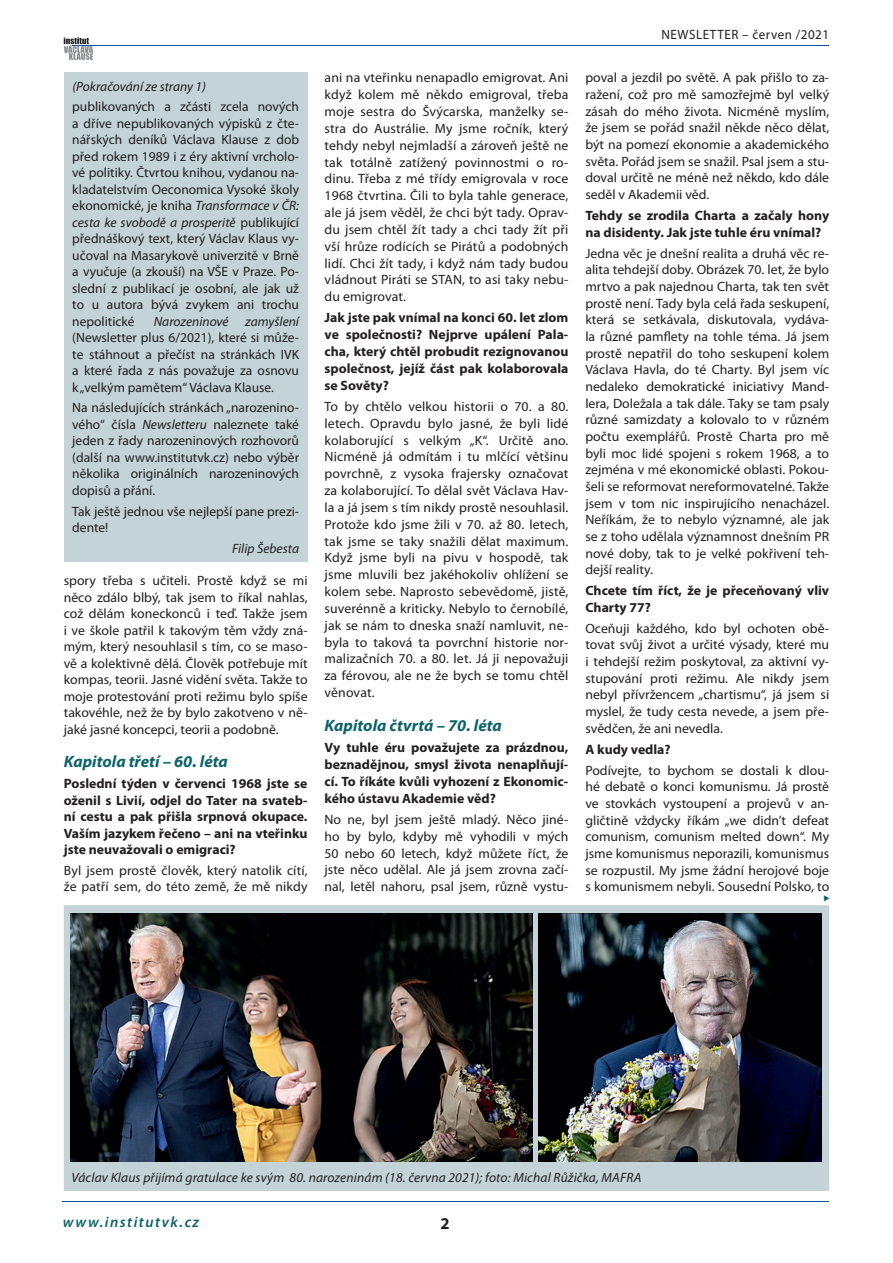
<style>
.page{position:relative;width:893px;height:1263px;background:#fff}
.page>*{position:absolute;margin:0;border:0;box-sizing:border-box;transform-origin:0 0}
.t1{font:italic 700 16.5px "Myriad Pro";color:#0d636a}
.t2{font:700 16.5px "Myriad Pro";color:#231f20}
.t3{font:italic 600 15px "Myriad Pro";letter-spacing:.1em;color:#0d636a}
.t4{font:13.5px/16.6px "Myriad Pro";color:#231f20;text-align:justify}
.t5{font:700 13.5px/16.8px "Myriad Pro";color:#231f20;text-align:justify}
.t6{font:italic 13.5px "Myriad Pro";letter-spacing:.01em;color:#231f20}
.t7{font:13.5px "Myriad Pro";letter-spacing:.04em;color:#231f20}
.s1{font-style:italic}
</style>
<div class="page">
<svg style="left:64px;top:37px;width:29px;height:23px"></svg>
<hr style="left:72px;top:45px;width:242px;height:1px;background:#0154a6">
<hr style="left:149px;top:45px;width:679px;height:1px;background:#0154a6">
<hr style="left:63px;top:1201px;width:765px;height:1px;background:#0154a6">
<div style="left:64px;top:72px;width:244px;height:489px;background:#c3d3d7"></div>
<div style="left:64px;top:905px;width:765px;height:286px;background:#c3d3d7"></div>
<img style="left:539px;top:914px;width:283px;height:247px">
<img style="left:70px;top:914px;width:463px;height:247px">
<p class="t6" style="left:72px;top:79px;width:135px">(Pokračování ze strany 1)</p>
<p class="t4" style="left:72px;top:99px;width:228px">publikovaných a zčásti zcela nových a dříve nepublikovaných výpisků z čte&shy;nářských deníků Václava Klause z dob před rokem 1989 i z éry aktivní vrcholo&shy;vé politiky. Čtvrtou knihou, vydanou na&shy;kladatelstvím Oeconomica Vysoké školy ekonomické, je kniha <span class="s1">Transformace v ČR: cesta ke svobodě a prosperitě</span> publikující přednáškový text, který Václav Klaus vy&shy;učoval na Masarykově univerzitě v Brně a vyučuje (a zkouší) na VŠE v Praze. Po&shy;slední z publikací je osobní, ale jak už to u autora bývá zvykem ani trochu nepolitické</p>
<p class="t6" style="left:154px;top:314px;width:147px">Narozeninové zamyšlení</p>
<p class="t4" style="left:72px;top:330px;width:228px">(Newsletter plus 6/2021), které si může&shy;te stáhnout a přečíst na stránkách IVK a které řada z nás považuje za osnovu k„velkým pamětem“ Václava Klause.</p>
<p class="t4" style="left:72px;top:400px;width:228px">Na následujících stránkách „narozenino&shy;vého“ čísla <span class="s1">Newsletteru</span> naleznete také jeden z řady narozeninových rozhovorů (další na www.institutvk.cz) nebo výběr několika originálních narozeninových dopisů a přání.</p>
<p class="t4" style="left:72px;top:503px;width:228px">Tak ještě jednou vše nejlepší pane prezi&shy;dente!</p>
<p class="t6" style="left:232px;top:541px;width:68px">Filip Šebesta</p>
<p class="t4" style="left:64px;top:572px;width:245px">spory třeba s učiteli. Prostě když se mi něco zdálo blbý, tak jsem to říkal nahlas, což dělám koneckonců i teď. Takže jsem i ve škole patřil k takovým těm vždy zná&shy;mým, který nesouhlasil s tím, co se maso&shy;vě a kolektivně dělá. Člověk potřebuje mít kompas, teorii. Jasné vidění světa. Takže to moje protestování proti režimu bylo spíše takovéhle, než že by bylo zakotveno v ně&shy;jaké jasné koncepci, teorii a podobně.</p>
<p class="t1" style="left:64px;top:753px;width:166px">Kapitola třetí – 60. léta</p>
<p class="t5" style="left:64px;top:775px;width:245px">Poslední týden v červenci 1968 jste se oženil s Livií, odjel do Tater na svateb&shy;ní cestu a pak přišla srpnová okupace.<br>Vaším jazykem řečeno – ani na vteřinku jste neuvažovali o emigraci?</p>
<p class="t4" style="left:64px;top:862px;width:245px">Byl jsem prostě člověk, který natolik cítí, že patří sem, do této země, že mě nikdy</p>
<p class="t4" style="left:325px;top:70px;width:245px">ani na vteřinku nenapadlo emigrovat. Ani když kolem mě někdo emigroval, třeba moje sestra do Švýcarska, manželky se&shy;stra do Austrálie. My jsme ročník, který tehdy nebyl nejmladší a zároveň ještě ne tak totálně zatížený povinnostmi o ro&shy;dinu. Třeba z mé třídy emigrovala v roce 1968 čtvrtina. Čili to byla tahle generace, ale já jsem věděl, že chci být tady. Oprav&shy;du jsem chtěl žít tady a chci tady žít při vší hrůze rodících se Pirátů a podobných lidí. Chci žít tady, i když nám tady budou vládnout Piráti se STAN, to asi taky nebu&shy;du emigrovat.</p>
<p class="t5" style="left:325px;top:310px;width:245px">Jak jste pak vnímal na konci 60. let zlom ve společnosti? Nejprve upálení Pala&shy;cha, který chtěl probudit rezignovanou společnost, jejíž část pak kolaborovala se Sověty?</p>
<p class="t4" style="left:325px;top:398px;width:245px">To by chtělo velkou historii o 70. a 80. letech. Opravdu bylo jasné, že byli lidé kolaborující s velkým „K“. Určitě ano.<br>Nicméně já odmítám i tu mlčící většinu povrchně, z vysoka frajersky označovat za kolaborující. To dělal svět Václava Hav&shy;la a já jsem s tím nikdy prostě nesouhlasil.<br>Protože kdo jsme žili v 70. až 80. letech, tak jsme se taky snažili dělat maximum.<br>Když jsme byli na pivu v hospodě, tak jsme mluvili bez jakéhokoliv ohlížení se kolem sebe. Naprosto sebevědomě, jistě, suverénně a kriticky. Nebylo to černobílé, jak se nám to dneska snaží namluvit, ne&shy;byla to taková ta povrchní historie nor&shy;malizačních 70. a 80. let. Já ji nepovažuji za férovou, ale ne že bych se tomu chtěl věnovat.</p>
<p class="t1" style="left:325px;top:717px;width:179px">Kapitola čtvrtá – 70. léta</p>
<p class="t5" style="left:325px;top:739px;width:245px">Vy tuhle éru považujete za prázdnou, beznadějnou, smysl života nenaplňují&shy;cí. To říkáte kvůli vyhození z Ekonomic&shy;kého ústavu Akademie věd?</p>
<p class="t4" style="left:325px;top:811px;width:245px">No ne, byl jsem ještě mladý. Něco jiné&shy;ho by bylo, kdyby mě vyhodili v mých 50 nebo 60 letech, když můžete říct, že jste něco udělal. Ale já jsem zrovna začí&shy;nal, letěl nahoru, psal jsem, různě vystu-</p>
<p class="t7" style="left:661px;top:27px;width:169px">NEWSLETTER – červen /2021</p>
<p class="t4" style="left:585px;top:70px;width:245px">poval a jezdil po světě. A pak přišlo to za&shy;ražení, což pro mě samozřejmě byl velký zásah do mého života. Nicméně myslím, že jsem se pořád snažil někde něco dělat, být na pomezí ekonomie a akademického světa. Pořád jsem se snažil. Psal jsem a stu&shy;doval určitě ne méně než někdo, kdo dále seděl v Akademii věd.</p>
<p class="t5" style="left:585px;top:207px;width:245px">Tehdy se zrodila Charta a začaly hony na disidenty. Jak jste tuhle éru vnímal?</p>
<p class="t4" style="left:585px;top:245px;width:245px">Jedna věc je dnešní realita a druhá věc re&shy;alita tehdejší doby. Obrázek 70. let, že bylo mrtvo a pak najednou Charta, tak ten svět prostě není. Tady byla celá řada seskupení, která se setkávala, diskutovala, vydáva&shy;la různé pamflety na tohle téma. Já jsem prostě nepatřil do toho seskupení kolem Václava Havla, do té Charty. Byl jsem víc nedaleko demokratické iniciativy Mand&shy;lera, Doležala a tak dále. Taky se tam psaly různé samizdaty a kolovalo to v různém počtu exemplářů. Prostě Charta pro mě byli moc lidé spojeni s rokem 1968, a to zejména v mé ekonomické oblasti. Pokou&shy;šeli se reformovat nereformovatelné. Takže jsem v tom nic inspirujícího nenacházel.<br>Neříkám, že to nebylo významné, ale jak se z toho udělala významnost dnešním PR nové doby, tak to je velké pokřivení teh&shy;dejší reality.</p>
<p class="t5" style="left:585px;top:582px;width:245px">Chcete tím říct, že je přeceňovaný vliv<br>Charty 77?</p>
<p class="t4" style="left:585px;top:620px;width:245px">Oceňuji každého, kdo byl ochoten obě&shy;tovat svůj život a určité výsady, které mu i tehdejší režim poskytoval, za aktivní vy&shy;stupování proti režimu. Ale nikdy jsem nebyl přívržencem „chartismu“, já jsem si myslel, že tudy cesta nevede, a jsem pře&shy;svědčen, že ani nevedla.</p>
<p class="t5" style="left:585px;top:741px;width:87px">A kudy vedla?</p>
<p class="t4" style="left:585px;top:762px;width:245px">Podívejte, to bychom se dostali k dlou&shy;hé debatě o konci komunismu. Já prostě ve stovkách vystoupení a projevů v an&shy;gličtině vždycky říkám „we didn’t defeat comunism, comunism melted down“. My jsme komunismus neporazili, komunismus se rozpustil. My jsme žádní herojové boje s komunismem nebyli. Sousední Polsko, to</p>
<p class="t6" style="left:72px;top:1170px;width:571px">Václav Klaus přijímá gratulace ke svým 80. narozeninám (18. června 2021); foto: Michal Růžička, MAFRA</p>
<p class="t3" style="left:63px;top:1213px;width:138px">www.institutvk.cz</p>
<p class="t2" style="left:440px;top:1214px;width:11px">2</p>
</div>
